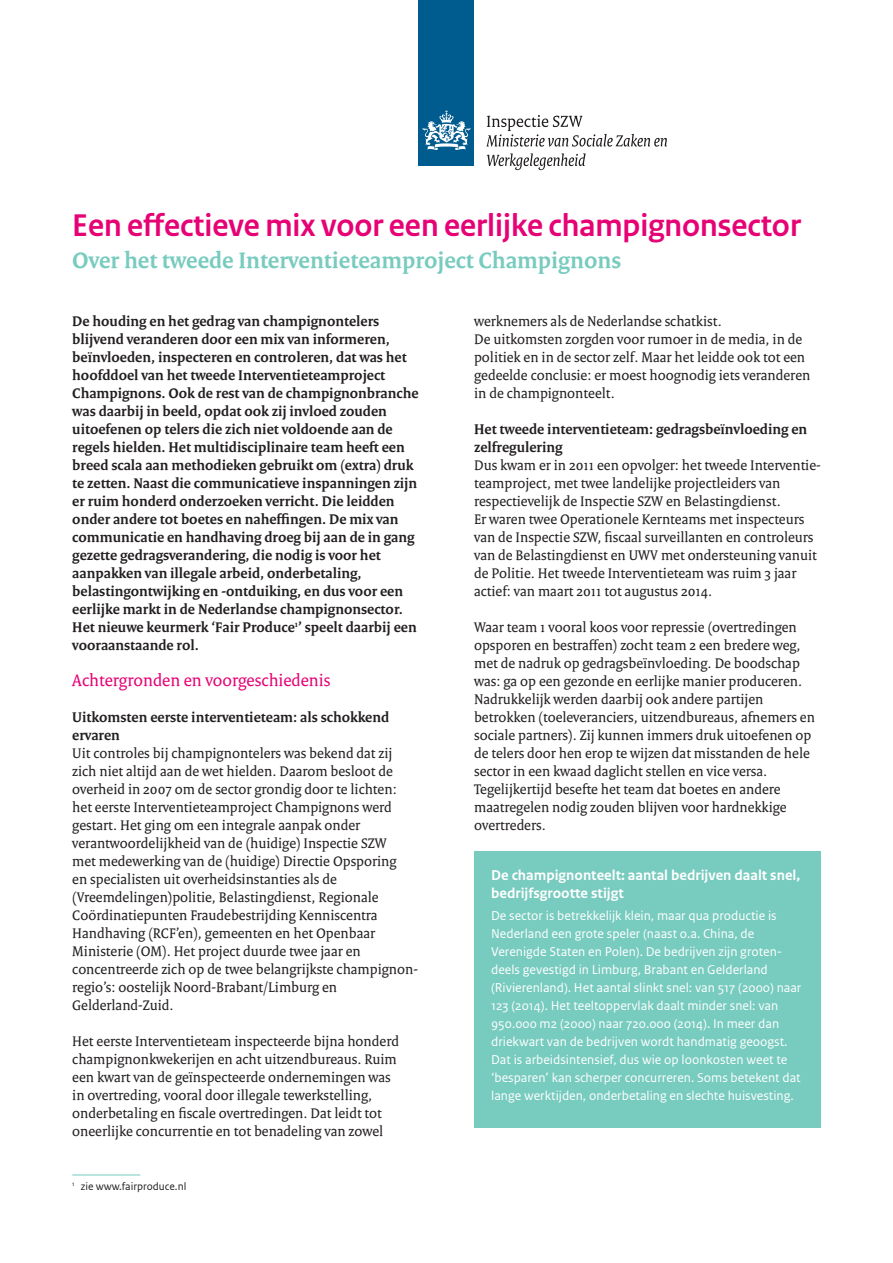
<style>
.page{position:relative;width:893px;height:1263px;background:#fff}
.page>*{position:absolute;margin:0;border:0;box-sizing:border-box;transform-origin:0 0}
._01_RO_Titel{font:700 33px "Rijksoverheid Sans Heading";color:#e60275}
._02_RO_Ondertitel{font:700 24px "Rijksoverheid Serif";color:#78cbbf}
._04_RO_Paragraafkop{font:18px "Rijksoverheid Serif";color:#e60275}
._10_RO_Broodtekst{font:15px/18px "Rijksoverheid Serif";color:#231f20}
._09_RO_Inleiding{font:700 15px/18px "Rijksoverheid Serif";color:#231f20}
._05_RO_Alineakop{font:700 15px/18px "Rijksoverheid Serif";color:#231f20}
.t1{font:700 15px/18px "Rijksoverheid Sans Text";color:#fff}
.t2{font:13.5px/18px "Rijksoverheid Sans Text";color:#fff}
._14_RO_Voetnoot{font:11.25px "Rijksoverheid Sans Text";color:#231f20}
</style>
<div class="page">
<div style="left:419px;top:0;width:55px;height:166px;background:#005b8f"></div>
<svg style="left:423px;top:110px;width:47px;height:40px"></svg>
<svg style="left:486px;top:115px;width:181px;height:32px"></svg>
<svg style="left:487px;top:153px;width:99px;height:17px"></svg>
<hr style="left:72px;top:1174px;width:68px;height:1px;background:#78cbbf">
<div style="left:474px;top:851px;width:347px;height:277px;background:#78cbbf"></div>
<p class="_01_RO_Titel" style="left:72px;top:207px;width:730px">Een effectieve mix voor een eerlijke champignonsector</p>
<p class="_02_RO_Ondertitel" style="left:72px;top:245px;width:550px">Over het tweede Interventieteamproject Champignons</p>
<p class="_09_RO_Inleiding" style="left:72px;top:312px;width:348px">De houding en het gedrag van champignontelers blijvend veranderen door een mix van informeren, beïnvloeden, inspecteren en controleren, dat was het hoofddoel van het tweede Interventieteamproject Champignons. Ook de rest van de champignonbranche was daarbij in beeld, opdat ook zij invloed zouden uitoefenen op telers die zich niet voldoende aan de regels hielden. Het multidisciplinaire team heeft een breed scala aan methodieken gebruikt om (extra) druk te zetten. Naast die communicatieve inspanningen zijn er ruim honderd onderzoeken verricht. Die leidden onder andere tot boetes en naheffingen. De mix van communicatie en handhaving droeg bij aan de in gang gezette gedragsverandering, die nodig is voor het aanpakken van illegale arbeid, onderbetaling, belastingontwijking en -ontduiking, en dus voor een eerlijke markt in de Nederlandse champignonsector.<br>Het nieuwe keurmerk ‘Fair Produce<sup>1</sup>’ speelt daarbij een vooraanstaande rol.</p>
<p class="_04_RO_Paragraafkop" style="left:72px;top:669px;width:260px">Achtergronden en voorgeschiedenis</p>
<p class="_05_RO_Alineakop" style="left:72px;top:708px;width:319px">Uitkomsten eerste interventieteam: als schokkend ervaren</p>
<p class="_10_RO_Broodtekst" style="left:72px;top:744px;width:347px">Uit controles bij champignontelers was bekend dat zij zich niet altijd aan de wet hielden. Daarom besloot de overheid in 2007 om de sector grondig door te lichten: het eerste Interventieteamproject Champignons werd gestart. Het ging om een integrale aanpak onder verantwoordelijkheid van de (huidige) Inspectie SZW<br>met medewerking van de (huidige) Directie Opsporing<br>en specialisten uit overheidsinstanties als de (Vreemdelingen)politie, Belastingdienst, Regionale Coördinatiepunten Fraudebestrijding Kenniscentra Handhaving (RCF’en), gemeenten en het Openbaar Ministerie (OM). Het project duurde twee jaar en concentreerde zich op de twee belangrijkste champignon&shy;regio’s: oostelijk Noord-Brabant/Limburg en Gelderland-Zuid.</p>
<p class="_10_RO_Broodtekst" style="left:72px;top:1032px;width:328px">Het eerste Interventieteam inspecteerde bijna honderd champignonkwekerijen en acht uitzendbureaus. Ruim een kwart van de geïnspecteerde ondernemingen was in overtreding, vooral door illegale tewerkstelling, onderbetaling en fiscale overtredingen. Dat leidt tot oneerlijke concurrentie en tot benadeling van zowel</p>
<p class="_14_RO_Voetnoot" style="left:72px;top:1180px;width:116px"><sup>1</sup> zie www.fairproduce.nl</p>
<p class="_10_RO_Broodtekst" style="left:474px;top:312px;width:249px">werknemers als de Nederlandse schatkist.</p>
<p class="_10_RO_Broodtekst" style="left:474px;top:330px;width:338px">De uitkomsten zorgden voor rumoer in de media, in de politiek en in de sector zelf. Maar het leidde ook tot een gedeelde conclusie: er moest hoognodig iets veranderen in de champignonteelt.</p>
<p class="_05_RO_Alineakop" style="left:474px;top:420px;width:335px">Het tweede interventieteam: gedragsbeïnvloeding en zelfregulering</p>
<p class="_10_RO_Broodtekst" style="left:474px;top:456px;width:348px">Dus kwam er in 2011 een opvolger: het tweede Interventie&shy;teamproject, met twee landelijke projectleiders van respectievelijk de Inspectie SZW en Belastingdienst.<br>Er waren twee Operationele Kernteams met inspecteurs van de Inspectie SZW, fiscaal surveillanten en controleurs van de Belastingdienst en UWV met ondersteuning vanuit de Politie. Het tweede Interventieteam was ruim 3 jaar actief: van maart 2011 tot augustus 2014.</p>
<p class="_10_RO_Broodtekst" style="left:474px;top:618px;width:342px">Waar team 1 vooral koos voor repressie (overtredingen opsporen en bestraffen) zocht team 2 een bredere weg, met de nadruk op gedragsbeïnvloeding. De boodschap was: ga op een gezonde en eerlijke manier produceren.<br>Nadrukkelijk werden daarbij ook andere partijen betrokken (toeleveranciers, uitzendbureaus, afnemers en sociale partners). Zij kunnen immers druk uitoefenen op de telers door hen erop te wijzen dat misstanden de hele sector in een kwaad daglicht stellen en vice versa.<br>Tegelijkertijd besefte het team dat boetes en andere maatregelen nodig zouden blijven voor hardnekkige overtreders.</p>
<p class="t1" style="left:491px;top:866px;width:311px">De champignonteelt: aantal bedrijven daalt snel, bedrijfsgrootte stijgt</p>
<p class="t2" style="left:491px;top:907px;width:312px">De sector is betrekkelijk klein, maar qua productie is Nederland een grote speler (naast o.a. China, de Verenigde Staten en Polen). De bedrijven zijn groten&shy;deels gevestigd in Limburg, Brabant en Gelderland (Rivierenland). Het aantal slinkt snel: van 517 (2000) naar 123 (2014). Het teeltoppervlak daalt minder snel: van 950.000 m2 (2000) naar 720.000 (2014). In meer dan driekwart van de bedrijven wordt handmatig geoogst.<br>Dat is arbeidsintensief, dus wie op loonkosten weet te ‘besparen’ kan scherper concurreren. Soms betekent dat lange werktijden, onderbetaling en slechte huisvesting.</p>
</div>
